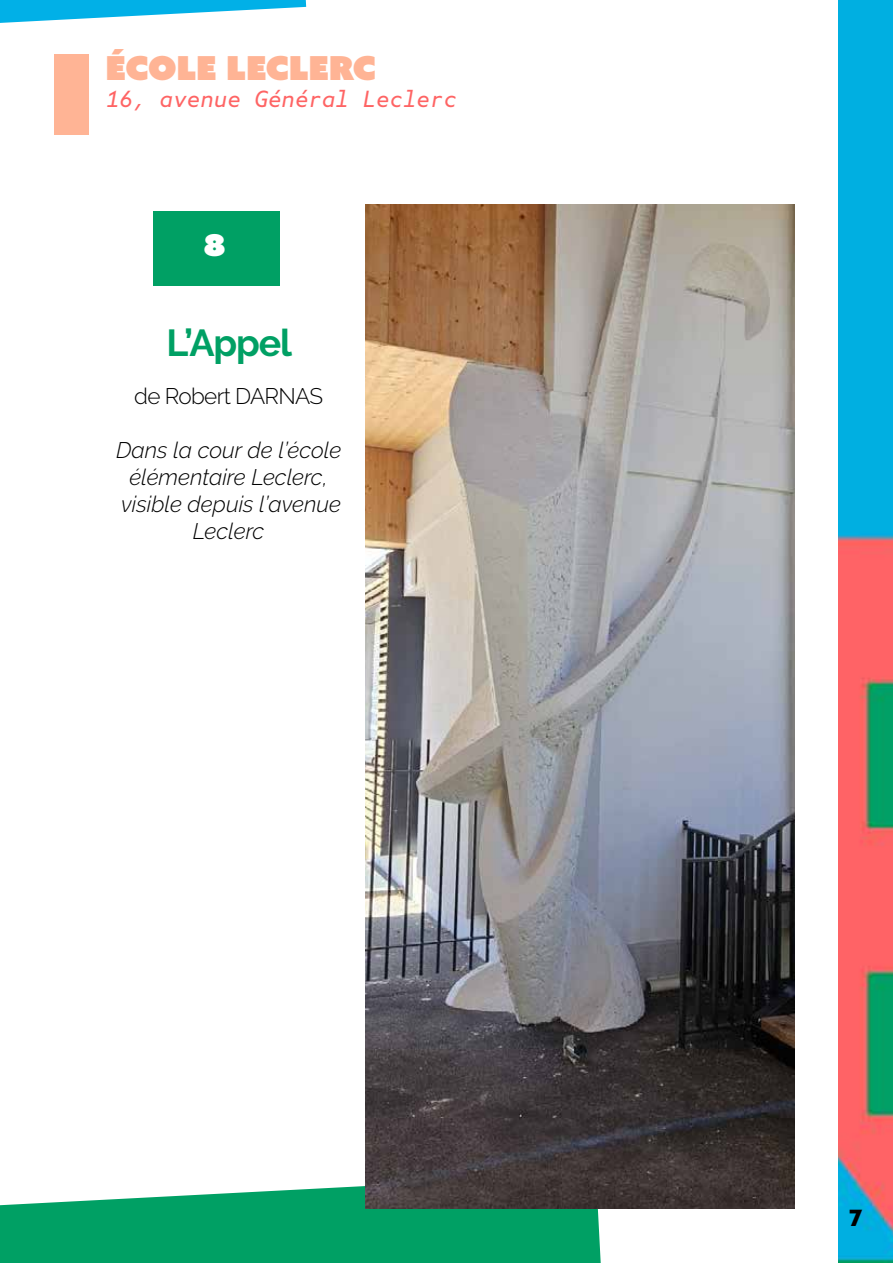
<style>
.page{position:relative;width:893px;height:1263px;background:#fff}
.page>*{position:absolute;margin:0;border:0;box-sizing:border-box;transform-origin:0 0}
.t1{font:700 37.5px "Raleway";letter-spacing:-.03em;color:#00a064}
.t2{font:33px "Azo Sans Uber";color:#ffb495}
.t3{font:30px "Azo Sans Uber";color:#fff}
.t4{font:italic 300 22.5px/27px "Raleway";color:#000;text-align:center}
.t5{font:italic 22.5px "Azo Mono";color:#fe6464}
.t6{font:300 22.5px "Raleway";letter-spacing:-.03em;color:#000}
.t7{font:900 22.5px "Azo Sans";color:#000}
</style>
<div class="page">
<img style="left:839px;top:0;width:54px;height:1263px">
<svg style="left:0;top:0;width:306px;height:23px"></svg>
<svg style="left:0;top:1174px;width:601px;height:89px;fill:#00a064"></svg>
<div style="left:153px;top:211px;width:126px;height:75px;background:#00a064"></div>
<div style="left:54px;top:54px;width:35px;height:80px;background:#ffb495"></div>
<img style="left:366px;top:204px;width:429px;height:1005px">
<h2 class="t2" style="left:106px;top:46px;width:271px">ÉCOLE LECLERC</h2>
<p class="t5" style="left:106px;top:85px;width:353px">16, avenue Général Leclerc</p>
<h3 class="t3" style="left:204px;top:225px;width:23px">8</h3>
<h1 class="t1" style="left:167px;top:321px;width:127px">L’Appel</h1>
<p class="t6" style="left:134px;top:382px;width:190px">de Robert DARNAS</p>
<p class="t4" style="left:116px;top:436px;width:227px">Dans la cour de l’école élémentaire Leclerc, visible depuis l’avenue<br>Leclerc</p>
<p class="t7" style="left:849px;top:1203px;width:15px">7</p>
</div>
